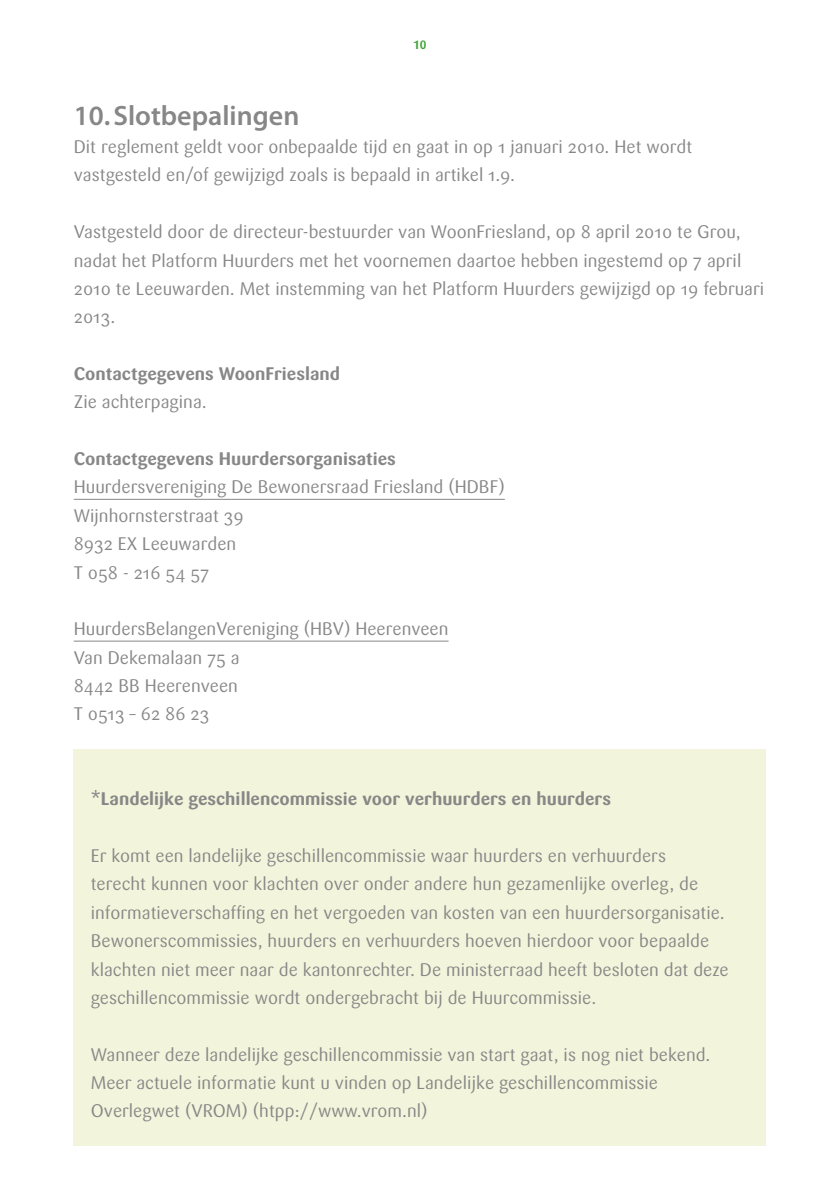
<style>
.page{position:relative;width:840px;height:1191px;background:#fff}
.page>*{position:absolute;margin:0;border:0;box-sizing:border-box;transform-origin:0 0}
.t1{font:600 28px "Myriad Pro";color:#878787}
.t2{font:18px/28.4px "Sari";color:#878787}
.t3{font:700 18px "Sari";color:#878787}
.t4{font:12px "Sari Bold Caps";color:#3fa535}
</style>
<div class="page">
<hr style="left:74px;top:499px;width:430px;height:1px;background:#878787">
<hr style="left:74px;top:641px;width:374px;height:1px;background:#878787">
<div style="left:74px;top:748px;width:691px;height:397px;background:#f2f5db"></div>
<p class="t4" style="left:413px;top:37px;width:15px">10</p>
<h1 class="t1" style="left:74px;top:100px;width:227px">10.Slotbepalingen</h1>
<p class="t2" style="left:74px;top:133px;width:619px">Dit reglement geldt voor onbepaalde tijd en gaat in op 1 januari 2010. Het wordt vastgesteld en/of gewijzigd zoals is bepaald in artikel 1.9.</p>
<p class="t2" style="left:74px;top:218px;width:691px">Vastgesteld door de directeur-bestuurder van WoonFriesland, op 8 april 2010 te Grou, nadat het Platform Huurders met het voornemen daartoe hebben ingestemd op 7 april 2010 te Leeuwarden. Met instemming van het Platform Huurders gewijzigd op 19 februari 2013.</p>
<p class="t3" style="left:74px;top:363px;width:268px">Contactgegevens WoonFriesland</p>
<p class="t2" style="left:74px;top:388px;width:134px">Zie achterpagina.</p>
<p class="t3" style="left:74px;top:448px;width:323px">Contactgegevens Huurdersorganisaties</p>
<p class="t2" style="left:74px;top:473px;width:432px">Huurdersvereniging De Bewonersraad Friesland (HDBF)<br>Wijnhornsterstraat 39<br>8932 EX Leeuwarden<br>T 058 - 216 54 57</p>
<p class="t2" style="left:74px;top:615px;width:376px">HuurdersBelangenVereniging (HBV) Heerenveen<br>Van Dekemalaan 75 a<br>8442 BB Heerenveen<br>T 0513 – 62 86 23</p>
<p class="t3" style="left:91px;top:788px;width:521px">*Landelijke geschillencommissie voor verhuurders en huurders</p>
<p class="t2" style="left:91px;top:841px;width:639px">Er komt een landelijke geschillencommissie waar huurders en verhuurders<br>terecht kunnen voor klachten over onder andere hun gezamenlijke overleg, de informatieverschaffing en het vergoeden van kosten van een huurdersorganisatie.<br>Bewonerscommissies, huurders en verhuurders hoeven hierdoor voor bepaalde klachten niet meer naar de kantonrechter. De ministerraad heeft besloten dat deze geschillencommissie wordt ondergebracht bij de Huurcommissie.</p>
<p class="t2" style="left:91px;top:1040px;width:621px">Wanneer deze landelijke geschillencommissie van start gaat, is nog niet bekend.<br>Meer actuele informatie kunt u vinden op Landelijke geschillencommissie<br>Overlegwet (VROM) (htpp://www.vrom.nl)</p>
</div>
